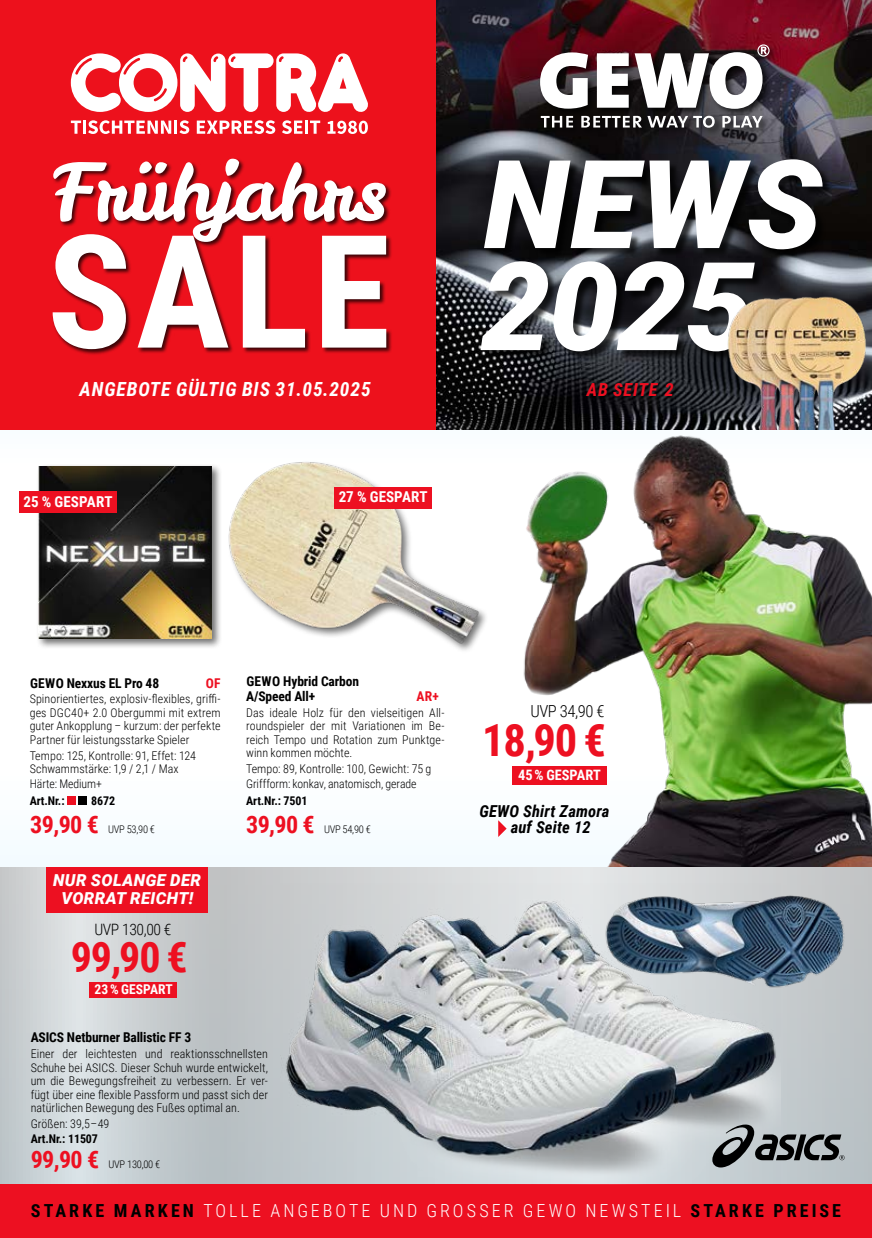
<style>
.page{position:relative;width:872px;height:1238px;background:#fff}
.page>*{position:absolute;margin:0;border:0;box-sizing:border-box;transform-origin:0 0}
.t1{font:italic 900 123px/102px "Roboto";color:#fff}
.t2{font:700 44.55px "Roboto Condensed";color:#ed1021}
.t3{font:700 42px "Roboto Condensed";color:#ed1021}
.t4{font:700 24px "Roboto Condensed";letter-spacing:-.025em;color:#ed1021}
.t5{font:italic 700 19.5px "Roboto Condensed";letter-spacing:.045em;color:#fff}
.t6{font:300 18px "Roboto Condensed";letter-spacing:.165em;color:#fff}
.t7{font:italic 700 18px "Roboto Condensed";letter-spacing:.045em;color:#ed1021}
.t8{font:300 16.65px "Roboto Condensed";letter-spacing:-.025em;color:#000}
.t9{font:italic 900 16.5px/18px "Roboto";letter-spacing:.025em;color:#fff;text-align:center}
.t10{font:italic 700 16.5px/16.5px "Roboto Condensed";letter-spacing:.01em;color:#000}
.t11{font:300 15.6px "Roboto Condensed";letter-spacing:-.025em;color:#000}
.t12{font:700 15px "Roboto Condensed";letter-spacing:.005em;color:#fff}
.t13{font:700 14.4px "Roboto Condensed";letter-spacing:-.005em;color:#fff}
.t14{font:700 13.5px/15px "Roboto Condensed";letter-spacing:-.01em;color:#000}
.t15{font:700 13.5px "Roboto Condensed";color:#fff}
.t16{font:700 13.5px "Roboto Condensed";color:#ed1021}
.t17{font:300 12px/13.5px "Roboto Condensed";letter-spacing:.005em;color:#000;text-align:justify}
.t18{font:700 12px "Roboto Condensed";letter-spacing:-.01em;color:#000}
.t19{font:300 10.5px "Roboto Condensed";letter-spacing:-.025em;color:#000}
.s1{font-weight:700;color:#000}
</style>
<div class="page">
<img style="left:436px;top:0;width:436px;height:429px">
<div style="left:538px;top:43px;width:240px;height:94px;background:#000;opacity:.75"></div>
<div style="left:757px;top:44px;width:12px;height:13px;border:1px solid #fff;border-radius:50%"></div>
<svg style="left:540px;top:52px;width:48px;height:57px"></svg>
<svg style="left:597px;top:53px;width:31px;height:55px"></svg>
<svg style="left:634px;top:46px;width:133px;height:63px"></svg>
<svg style="left:541px;top:116px;width:32px;height:11px"></svg>
<svg style="left:581px;top:116px;width:133px;height:12px"></svg>
<svg style="left:722px;top:116px;width:40px;height:11px"></svg>
<div style="left:482px;top:161px;width:351px;height:200px;background:#000;opacity:.75"></div>
<div style="left:0;top:0;width:436px;height:429px;background:#ed111c"></div>
<svg style="left:71px;top:53px;width:297px;height:59px"></svg>
<svg style="left:71px;top:120px;width:118px;height:14px"></svg>
<svg style="left:197px;top:120px;width:78px;height:14px"></svg>
<svg style="left:282px;top:120px;width:38px;height:14px"></svg>
<svg style="left:327px;top:121px;width:41px;height:13px"></svg>
<div style="left:52px;top:158px;width:340px;height:197px;background:#000;opacity:.75"></div>
<svg style="left:53px;top:159px;width:333px;height:190px"></svg>
<div style="left:585px;top:381px;width:96px;height:22px;background:#000;opacity:.9"></div>
<img style="left:723px;top:291px;width:148px;height:138px">
<svg style="left:0;top:867px;width:872px;height:317px;background:#c7cccf"></svg>
<div style="left:0;top:1184px;width:872px;height:53px;background:#ed1021"></div>
<div style="left:67px;top:796px;width:9px;height:9px;background:#ed1021"></div>
<div style="left:78px;top:796px;width:8px;height:9px;background:#000"></div>
<div style="left:36px;top:463px;width:186px;height:186px;background:#000;opacity:.55"></div>
<img style="left:39px;top:466px;width:159px;height:172px">
<img style="left:198px;top:462px;width:288px;height:184px">
<div style="left:19px;top:491px;width:98px;height:21px;background:#ed1021"></div>
<div style="left:334px;top:487px;width:98px;height:21px;background:#ed1021"></div>
<div style="left:89px;top:982px;width:88px;height:15px;background:#ed1021"></div>
<img style="left:281px;top:883px;width:499px;height:301px">
<img style="left:597px;top:883px;width:258px;height:127px">
<div style="left:46px;top:867px;width:162px;height:45px;background:#ed1021"></div>
<img style="left:501px;top:435px;width:371px;height:431px">
<div style="left:512px;top:766px;width:95px;height:18px;background:#ed1021"></div>
<svg style="left:498px;top:820px;width:8px;height:17px"></svg>
<svg style="left:712px;top:1124px;width:132px;height:43px;background:#7f8486"></svg>
<h1 class="t1" style="left:481px;top:149px;width:343px">NEWS<br>2025</h1>
<h3 class="t5" style="left:80px;top:375px;width:292px">ANGEBOTE GÜLTIG BIS 31.05.2025</h3>
<h3 class="t7" style="left:587px;top:376px;width:88px">AB SEITE 2</h3>
<p class="t12" style="left:24px;top:491px;width:90px">25 % GESPART</p>
<p class="t12" style="left:339px;top:486px;width:90px">27 % GESPART</p>
<p class="t14" style="left:30px;top:675px;width:131px">GEWO Nexxus EL Pro 48</p>
<p class="t16" style="left:206px;top:673px;width:16px">OF</p>
<p class="t17" style="left:30px;top:692px;width:192px">Spinorientiertes, explosiv-flexibles, griffi&shy;ges DGC40+ 2.0 Obergummi mit extrem guter Ankopplung – kurzum: der perfekte Partner für leistungsstarke Spieler</p>
<p class="t17" style="left:30px;top:748px;width:168px">Tempo: 125, Kontrolle: 91, Effet: 124<br>Schwammstärke: 1,9 / 2,1 / Max</p>
<p class="t17" style="left:30px;top:776px;width:74px">Härte: Medium+</p>
<p class="t18" style="left:30px;top:792px;width:36px">Art.Nr.:</p>
<p class="t18" style="left:91px;top:792px;width:25px">8672</p>
<p class="t14" style="left:246px;top:673px;width:114px">GEWO Hybrid Carbon<br>A/Speed All+</p>
<p class="t16" style="left:416px;top:687px;width:24px">AR+</p>
<p class="t17" style="left:246px;top:705px;width:200px">Das ideale Holz für den vielseitigen All&shy;roundspieler der mit Variationen im Be&shy;reich Tempo und Rotation zum Punktge&shy;winn kommen möchte.</p>
<p class="t17" style="left:246px;top:760px;width:187px;line-height:15px">Tempo: 89, Kontrolle: 100, Gewicht: 75 g<br>Griffform: konkav, anatomisch, gerade</p>
<p class="t18" style="left:246px;top:792px;width:63px">Art.Nr.: 7501</p>
<h3 class="t4" style="left:30px;top:807px;width:70px">39,90 €</h3>
<p class="t19" style="left:108px;top:822px;width:48px">UVP 53,90 €</p>
<h3 class="t4" style="left:246px;top:807px;width:70px">39,90 €</h3>
<p class="t19" style="left:324px;top:822px;width:48px">UVP 54,90 €</p>
<h3 class="t9" style="left:53px;top:870px;width:149px">NUR SOLANGE DER<br>VORRAT REICHT!</h3>
<h3 class="t11" style="left:94px;top:918px;width:79px">UVP 130,00 €</h3>
<h3 class="t3" style="left:71px;top:927px;width:118px">99,90 €</h3>
<p class="t15" style="left:95px;top:980px;width:80px">23 % GESPART</p>
<p class="t14" style="left:31px;top:1029px;width:162px">ASICS Netburner Ballistic FF 3</p>
<p class="t17" style="left:31px;top:1046px;width:239px">Einer der leichtesten und reaktionsschnellsten Schuhe bei ASICS. Dieser Schuh wurde entwickelt, um die Bewegungsfreiheit zu verbessern. Er ver&shy;fügt über eine flexible Passform und passt sich der natürlichen Bewegung des Fußes optimal an.</p>
<p class="t17" style="left:31px;top:1116px;width:80px">Größen: 39,5–49</p>
<p class="t18" style="left:31px;top:1130px;width:69px">Art.Nr.: 11507</p>
<h3 class="t4" style="left:31px;top:1142px;width:70px">99,90 €</h3>
<p class="t19" style="left:108px;top:1156px;width:53px">UVP 130,00 €</p>
<h3 class="t8" style="left:530px;top:699px;width:76px">UVP 34,90 €</h3>
<h2 class="t2" style="left:482px;top:708px;width:125px">18,90 €</h2>
<p class="t13" style="left:518px;top:765px;width:84px">45 % GESPART</p>
<h3 class="t10" style="left:511px;top:802px;width:100px;text-indent:-31px">GEWO Shirt Zamora auf Seite 12</h3>
<h3 class="t6" style="left:31px;top:1197px;width:811px"><span class="s1">STARKE MARKEN</span> TOLLE ANGEBOTE UND GROSSER GEWO NEWSTEIL <span class="s1">STARKE PREISE</span></h3>
</div>
